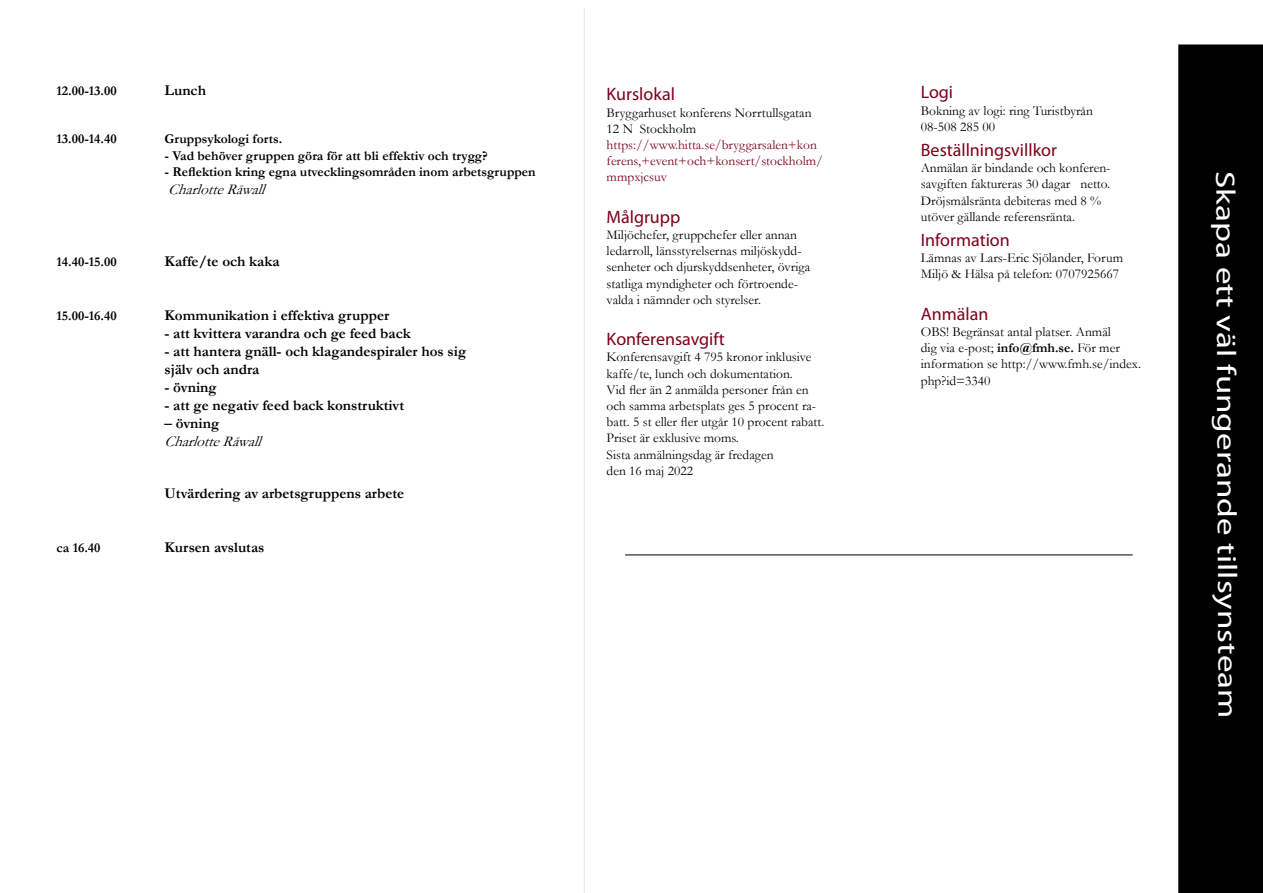
<style>
.page{position:relative;width:1263px;height:893px;background:#fff}
.page>*{position:absolute;margin:0;border:0;box-sizing:border-box;transform-origin:0 0}
.t1{font:27px "Myriad Pro";letter-spacing:-.005em;color:#fff;scale:1.3 1}
.t2{font:18px "Myriad Pro";color:#7d001a}
.t3{font:700 15px/18px "Garamond";color:#000}
.t4{font:italic 15px "Garamond";color:#000}
.t5{font:13.5px/16.2px "Garamond";color:#000}
.t6{font:700 13.5px "Garamond";color:#000}
.t7{font:13.5px/16.2px "Garamond";color:#7d001a}
.s1{font-weight:700}
</style>
<div class="page">
<div style="left:1178px;top:45px;width:85px;height:848px;background:#000"></div>
<hr style="left:584px;top:9px;width:1px;height:884px;background:#e1e1e1">
<hr style="left:625px;top:555px;width:508px;height:1px;background:#000">
<p class="t6" style="left:57px;top:81px;width:62px">12.00-13.00</p>
<p class="t3" style="left:165px;top:81px;width:43px">Lunch</p>
<p class="t6" style="left:57px;top:130px;width:62px">13.00-14.40</p>
<p class="t6" style="left:165px;top:130px;width:119px">Gruppsykologi forts.</p>
<p class="t6" style="left:165px;top:146px;width:325px">- Vad behöver gruppen göra för att bli effektiv och trygg?</p>
<p class="t6" style="left:165px;top:162px;width:373px">- Reflektion kring egna utvecklingsområden inom arbetsgruppen</p>
<p class="t4" style="left:168px;top:179px;width:105px">CharlotteRåwall</p>
<p class="t6" style="left:57px;top:252px;width:62px">14.40-15.00</p>
<p class="t3" style="left:165px;top:252px;width:117px">Kaffe/te och kaka</p>
<p class="t6" style="left:57px;top:306px;width:62px">15.00-16.40</p>
<p class="t3" style="left:165px;top:306px;width:226px">Kommunikation i effektiva grupper</p>
<p class="t3" style="left:165px;top:324px;width:248px">- att kvittera varandra och ge feed back</p>
<p class="t3" style="left:165px;top:342px;width:303px">- att hantera gnäll- och klagandespiraler hos sig själv och andra</p>
<p class="t3" style="left:165px;top:378px;width:54px">- övning</p>
<p class="t3" style="left:165px;top:396px;width:241px">- att ge negativ feed back konstruktivt</p>
<p class="t3" style="left:165px;top:414px;width:56px">– övning</p>
<p class="t4" style="left:165px;top:431px;width:105px">CharlotteRåwall</p>
<p class="t3" style="left:165px;top:484px;width:241px">Utvärdering av arbetsgruppens arbete</p>
<p class="t6" style="left:57px;top:539px;width:46px">ca 16.40</p>
<p class="t3" style="left:165px;top:538px;width:101px">Kursen avslutas</p>
<h2 class="t2" style="left:607px;top:83px;width:70px">Kurslokal</h2>
<p class="t5" style="left:607px;top:104px;width:206px">Bryggarhuset konferens Norrtullsgatan<br>12 N Stockholm</p>
<p class="t7" style="left:607px;top:136px;width:218px">https://www.hitta.se/bryggarsalen+kon ferens,+event+och+konsert/stockholm/ mmpxjcsuv</p>
<h2 class="t2" style="left:607px;top:206px;width:75px">Målgrupp</h2>
<p class="t5" style="left:607px;top:226px;width:205px">Miljöchefer, gruppchefer eller annan ledarroll, länsstyrelsernas miljöskydd&shy;senheter och djurskyddsenheter, övriga statliga myndigheter och förtroende&shy;valda i nämnder och styrelser.</p>
<h2 class="t2" style="left:607px;top:328px;width:120px">Konferensavgift</h2>
<p class="t5" style="left:607px;top:349px;width:219px">Konferensavgift 4 795 kronor inklusive kaffe/te, lunch och dokumentation.<br>Vid fler än 2 anmälda personer från en och samma arbetsplats ges 5 procent ra&shy;batt. 5 st eller fler utgår 10 procent rabatt.<br>Priset är exklusive moms.<br>Sista anmälningsdag är fredagen<br>den 16 maj 2022</p>
<h2 class="t2" style="left:921px;top:81px;width:34px">Logi</h2>
<p class="t5" style="left:921px;top:102px;width:174px">Bokning av logi: ring Turistbyrån<br>08-508 285 00</p>
<h2 class="t2" style="left:921px;top:139px;width:138px">Beställningsvillkor</h2>
<p class="t5" style="left:921px;top:159px;width:191px">Anmälan är bindande och konferen&shy;savgiften faktureras 30 dagar netto.<br>Dröjsmålsränta debiteras med 8 % utöver gällande referensränta.</p>
<h2 class="t2" style="left:921px;top:229px;width:90px">Information</h2>
<p class="t5" style="left:921px;top:249px;width:204px">Lämnas av Lars-Eric Sjölander, Forum<br>Miljö &amp; Hälsa på telefon: 0707925667</p>
<h2 class="t2" style="left:921px;top:303px;width:69px">Anmälan</h2>
<p class="t5" style="left:921px;top:323px;width:222px">OBS! Begränsat antal platser. Anmäl<br>dig via e-post; <span class="s1">info@fmh.se.</span> För mer information se http://www.fmh.se/index. php?id=3340</p>
<h1 class="t1" style="left:1243px;top:171px;width:423px;rotate:90deg">Skapa ett väl fungerande tillsynsteam</h1>
</div>
